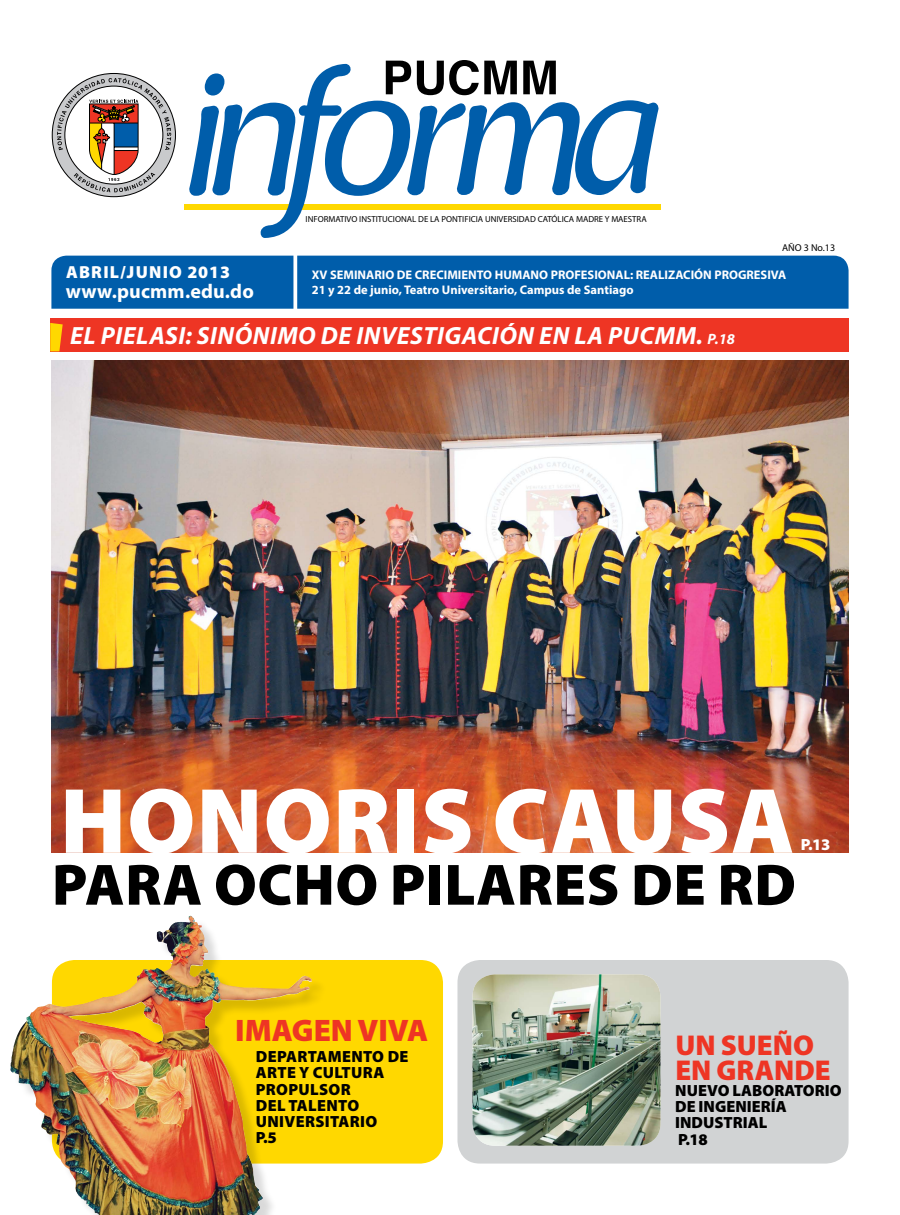
<style>
.page{position:relative;width:900px;height:1215px;background:#fff}
.page>*{position:absolute;margin:0;border:0;box-sizing:border-box;transform-origin:0 0}
.t1{font:900 93.75px "Myriad Pro";letter-spacing:.01em;color:#fff}
.t2{font:900 58.75px "Myriad Pro";letter-spacing:.01em;color:#000}
.t3{font:900 31.25px "Myriad Pro";color:#ee3524}
.t4{font:900 28.75px/25px "Myriad Pro";color:#ee3524}
.t5{font:italic 700 25px "Myriad Pro";letter-spacing:.02em;color:#fff}
.t6{font:700 20px "Myriad Pro";letter-spacing:.01em;color:#fff}
.t7{font:900 17.5px "Myriad Pro";letter-spacing:.05em;color:#fff}
.t8{font:900 16.25px/16.2px "Myriad Pro";letter-spacing:.01em;color:#000}
.t9{font:900 16.25px "Myriad Pro";color:#fff}
.t10{font:italic 700 15px "Myriad Pro";color:#fff}
.t11{font:700 12.5px/15px "Myriad Pro";color:#fff}
.t12{font:10px "Myriad Pro";color:#000}
.t13{font:8.75px "Myriad Pro";color:#000}
.s1{font-size:25px}
</style>
<div class="page">
<img style="left:52px;top:360px;width:797px;height:492px">
<svg style="left:188px;top:60px;width:471px;height:178px"></svg>
<svg style="left:52px;top:73px;width:124px;height:124px"></svg>
<div style="left:458px;top:960px;width:391px;height:204px;background:#d1d3d4;border-radius:22px"></div>
<img style="left:472px;top:974px;width:189px;height:172px">
<div style="left:52px;top:960px;width:391px;height:204px;background:#ffd800;border-radius:22px"></div>
<div style="left:50px;top:318px;width:799px;height:33px;background:#ee3524"></div>
<svg style="left:50px;top:323px;width:13px;height:28px"></svg>
<div style="left:51px;top:256px;width:798px;height:53px;background:#005daa"></div>
<svg style="left:293px;top:255px;width:4px;height:54px"></svg>
<div style="left:12px;top:918px;width:315px;height:297px;background:#000;opacity:.15"></div>
<img style="left:149px;top:917px;width:41px;height:55px">
<h3 class="t7" style="left:66px;top:262px;width:12px">ABRIL</h3>
<h3 class="t7" style="left:120px;top:262px;width:28px">/JUNIO</h3>
<h3 class="t7" style="left:187px;top:262px;width:44px">2013</h3>
<h3 class="t6" style="left:66px;top:279px;width:190px">www.pucmm.edu.do</h3>
<p class="t13" style="left:306px;top:214px;width:343px">INFORMATIVO INSTITUCIONAL DE LA PONTIFICIA UNIVERSIDAD CATÓLICA MADRE Y MAESTRA</p>
<p class="t12" style="left:782px;top:242px;width:55px">AÑO 3 No.13</p>
<p class="t11" style="left:312px;top:267px;width:476px">XV SEMINARIO DE CRECIMIENTO HUMANO PROFESIONAL: REALIZACIÓN PROGRESIVA<br>21 y 22 de junio, Teatro Universitario, Campus de Santiago</p>
<h3 class="t5" style="left:70px;top:320px;width:589px">EL PIELASI: SINÓNIMO DE INVES TIGACIÓN EN LA PUCMM</h3>
<p class="t10" style="left:697px;top:329px;width:40px"><span class="s1">.</span> P.18</p>
<h1 class="t1" style="left:60px;top:768px;width:736px">HONORIS CAUSA</h1>
<h3 class="t9" style="left:801px;top:835px;width:31px">P.13</h3>
<h2 class="t2" style="left:52px;top:852px;width:703px">PARA OCHO PILARES DE RD</h2>
<h3 class="t3" style="left:235px;top:1013px;width:195px">IMAGEN VIVA</h3>
<h3 class="t8" style="left:256px;top:1049px;width:154px">DEPARTAMENTO DE<br>ARTE Y CULTURA<br>PROPULSOR<br>DEL TALENTO<br>UNIVERSITARIO<br>P.5</h3>
<h3 class="t4" style="left:675px;top:1033px;width:157px">UN SUEÑO<br>EN GRANDE</h3>
<h3 class="t8" style="left:675px;top:1082px;width:168px">NUEVO LABORATORIO<br>DE INGENIERÍA<br>INDUSTRIAL<br>P.18</h3>
</div>
